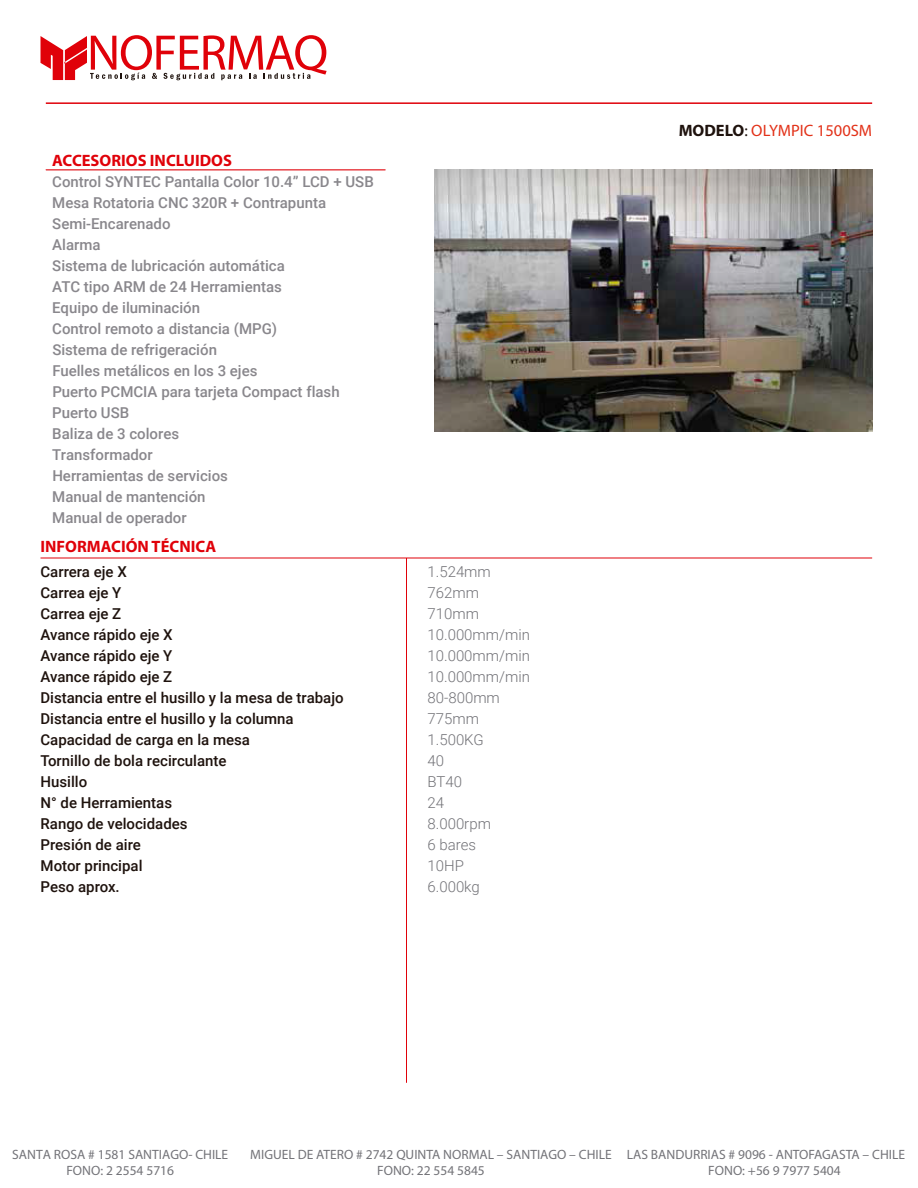
<style>
.page{position:relative;width:918px;height:1188px;background:#fff}
.page>*{position:absolute;margin:0;border:0;box-sizing:border-box;transform-origin:0 0}
.t1{font:700 16.5px "Myriad Pro";color:#e00109}
.t2{font:16.5px "Myriad Pro";color:#e23118}
.t3{font:500 15px/21px "Roboto";color:#89878c}
.t4{font:500 15px/21px "Roboto";color:#1e120d}
.t5{font:300 15px/21px "Roboto";color:#727277}
.t6{font:13.5px/16.2px "Myriad Pro";color:#737378;text-align:center}
.s1{font-weight:700;color:#1e120d}
.s2{color:#1e120d}
</style>
<div class="page">
<svg style="left:41px;top:35px;width:286px;height:45px"></svg>
<hr style="left:46px;top:102px;width:826px;height:2px;background:#e00109">
<hr style="left:41px;top:558px;width:831px;height:1px;background:#e00109">
<hr style="left:406px;top:558px;width:1px;height:525px;background:#e00109">
<hr style="left:46px;top:170px;width:339px;height:1px;background:#e00109">
<img style="left:434px;top:170px;width:438px;height:262px">
<p class="t1" style="left:52px;top:150px;width:181px">ACCESORIOS INCLUIDOS</p>
<p class="t3" style="left:52px;top:171px;width:323px">Control SYNTEC Pantalla Color 10.4” LCD + USB<br>Mesa Rotatoria CNC 320R + Contrapunta<br>Semi-Encarenado<br>Alarma<br>Sistema de lubricación automática<br>ATC tipo ARM de 24 Herramientas<br>Equipo de iluminación<br>Control remoto a distancia (MPG)<br>Sistema de refrigeración<br>Fuelles metálicos en los 3 ejes<br>Puerto PCMCIA para tarjeta Compact flash<br>Puerto USB<br>Baliza de 3 colores<br>Transformador<br>Herramientas de servicios<br>Manual de mantención<br>Manual de operador</p>
<p class="t1" style="left:41px;top:536px;width:177px">INFORMACIÓN TÉCNICA</p>
<p class="t4" style="left:40px;top:560px;width:305px">Carrera eje X<br>Carrea eje Y<br>Carrea eje Z<br>Avance rápido eje X<br>Avance rápido eje Y<br>Avance rápido eje Z<br>Distancia entre el husillo y la mesa de trabajo<br>Distancia entre el husillo y la columna<br>Capacidad de carga en la mesa<br>Tornillo de bola recirculante<br>Husillo<br>N° de Herramientas<br>Rango de velocidades<br>Presión de aire<br>Motor principal<br>Peso aprox.</p>
<p class="t5" style="left:427px;top:560px;width:104px">1.524mm<br>762mm<br>710mm<br>10.000mm/min<br>10.000mm/min<br>10.000mm/min<br>80-800mm<br>775mm<br>1.500KG<br>40<br>BT40<br>24<br>8.000rpm<br>6 bares<br>10HP<br>6.000kg</p>
<p class="t2" style="left:679px;top:121px;width:195px"><span class="s1">MODELO</span><span class="s2">:</span> OLYMPIC 1500SM</p>
<p class="t6" style="left:12px;top:1146px;width:218px">SANTA ROSA # 1581 SANTIAGO- CHILE<br>FONO: 2 2554 5716</p>
<p class="t6" style="left:250px;top:1146px;width:363px">MIGUEL DE ATERO # 2742 QUINTA NORMAL – SANTIAGO – CHILE<br>FONO: 22 554 5845</p>
<p class="t6" style="left:708px;top:1146px;width:198px;text-align:left;text-indent:-81px">LAS BANDURRIAS # 9096 - ANTOFAGASTA – CHILE<br>FONO: +56 9 7977 5404</p>
</div>
